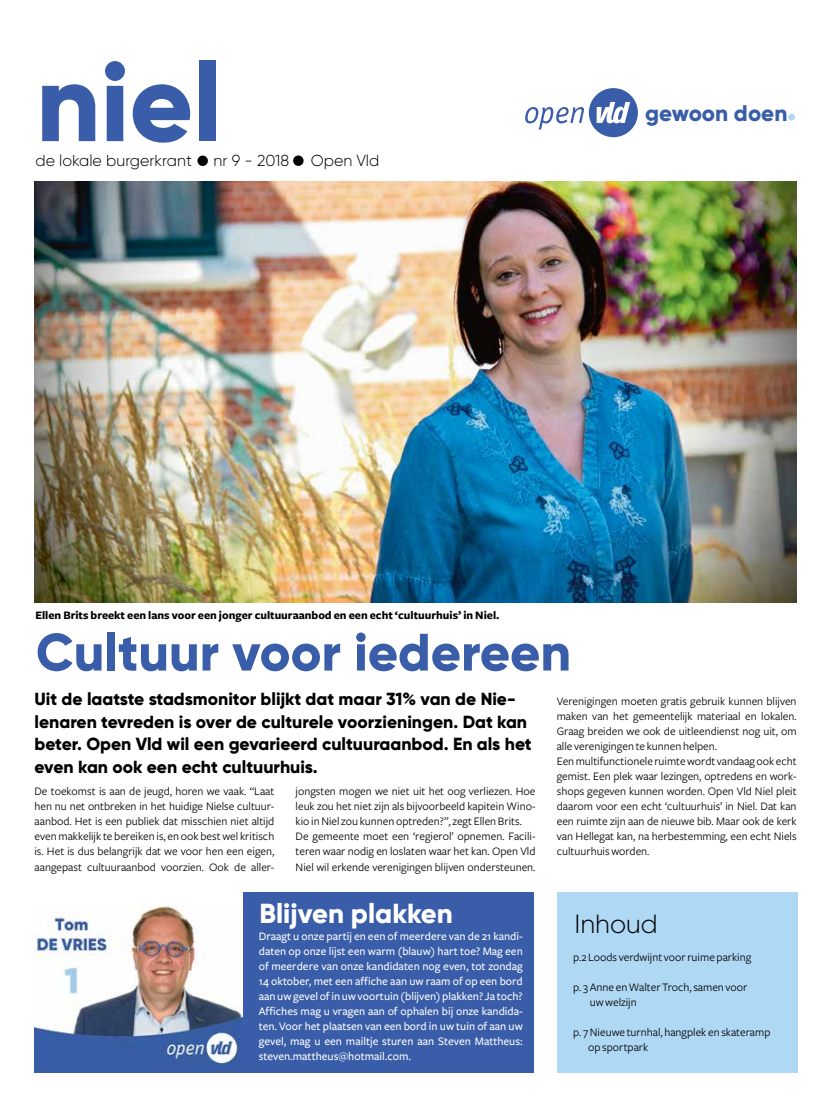
<style>
.page{position:relative;width:833px;height:1117px;background:#fff}
.page>*{position:absolute;margin:0;border:0;box-sizing:border-box;transform-origin:0 0}
.t1{font:800 110.5px "Gilroy";color:#395da8}
.t2{font:800 52.5px "Gilroy";color:#395da8}
.t3{font:800 27.5px "Gilroy";color:#fff}
.t4{font:300 26.25px "Gilroy";color:#000}
.t5{font:800 22.5px "Gilroy";color:#395da8}
.t6{font:800 17.5px/22.5px "Gilroy";color:#000}
.t7{font:300 15.88px "Gilroy";color:#000}
.t8{font:11.88px/15px "Freight Sans";color:#000}
.t9{font:500 11.88px/15px "Freight Sans";color:#fff;text-align:justify}
.t10{font:700 11.88px "Freight Sans";color:#000}
.s1{color:#afd8f4}
</style>
<div class="page">
<img style="left:35px;top:181px;width:761px;height:421px">
<div style="left:557px;top:892px;width:240px;height:180px;background:#afd8f4"></div>
<div style="left:35px;top:891px;width:499px;height:181px;background:#395da8"></div>
<div style="left:35px;top:891px;width:208px;height:181px;background:#fff"></div>
<img style="left:35px;top:905px;width:208px;height:167px">
<div style="left:293px;top:155px;width:10px;height:11px;background:#000;border-radius:50%"></div>
<div style="left:197px;top:155px;width:11px;height:11px;background:#000;border-radius:50%"></div>
<div style="left:589px;top:88px;width:49px;height:49px;background:#395da8;border-radius:50%"></div>
<svg style="left:596px;top:102px;width:34px;height:21px"></svg>
<svg style="left:525px;top:107px;width:59px;height:23px"></svg>
<h1 class="t1" style="left:36px;top:33px;width:188px">niel</h1>
<h3 class="t7" style="left:213px;top:151px;width:77px">nr 9 - 2018</h3>
<h3 class="t7" style="left:311px;top:150px;width:70px">Open Vld</h3>
<h3 class="t7" style="left:35px;top:150px;width:158px">de lokale burgerkrant</h3>
<h3 class="t5" style="left:645px;top:99px;width:152px">gewoon doen<span class="s1">•</span></h3>
<p class="t10" style="left:35px;top:609px;width:465px">Ellen Brits breekt een lans voor een jonger cultuuraanbod en een echt ‘cultuurhuis’ in Niel.</p>
<h2 class="t2" style="left:36px;top:619px;width:536px">Cultuur voor iedereen</h2>
<h3 class="t6" style="left:35px;top:687px;width:499px">Uit de laatste stadsmonitor blijkt dat maar 31% van de Nie&shy;lenaren tevreden is over de culturele voorzieningen. Dat kan beter. Open Vld wil een gevarieerd cultuuraanbod. En als het even kan ook een echt cultuurhuis.</h3>
<p class="t8" style="left:557px;top:693px;width:241px">Verenigingen moeten gratis gebruik kunnen blijven maken van het gemeentelijk materiaal en lokalen.<br>Graag breiden we ook de uitleendienst nog uit, om alle verenigingen te kunnen helpen.<br>Een multifunctionele ruimte wordt vandaag ook echt gemist. Een plek waar lezingen, optredens en work&shy;shops gegeven kunnen worden. Open Vld Niel pleit daarom voor een echt ‘cultuurhuis’ in Niel. Dat kan een ruimte zijn aan de nieuwe bib. Maar ook de kerk van Hellegat kan, na herbestemming, een echt Niels cultuurhuis worden.</p>
<p class="t8" style="left:35px;top:783px;width:241px;text-align:justify">De toekomst is aan de jeugd, horen we vaak. “Laat hen nu net ontbreken in het huidige Nielse cultuur&shy;aanbod. Het is een publiek dat misschien niet altijd even makkelijk te bereiken is, en ook best wel kritisch is. Het is dus belangrijk dat we voor hen een eigen, aangepast cultuuraanbod voorzien. Ook de aller-</p>
<p class="t8" style="left:296px;top:783px;width:241px">jongsten mogen we niet uit het oog verliezen. Hoe leuk zou het niet zijn als bijvoorbeeld kapitein Wino&shy;kio in Niel zou kunnen optreden?”, zegt Ellen Brits.<br>De gemeente moet een ‘regierol’ opnemen. Facili&shy;teren waar nodig en loslaten waar het kan. Open Vld Niel wil erkende verenigingen blijven ondersteunen.</p>
<h3 class="t3" style="left:260px;top:895px;width:195px">Blijven plakken</h3>
<p class="t9" style="left:259px;top:928px;width:266px">Draagt u onze partij en een of meerdere van de 21 kandi&shy;daten op onze lijst een warm (blauw) hart toe? Mag een of meerdere van onze kandidaten nog even, tot zondag 14 oktober, met een affiche aan uw raam of op een bord aan uw gevel of in uw voortuin (blijven) plakken? Ja toch?<br>Affiches mag u vragen aan of ophalen bij onze kandida&shy;ten. Voor het plaatsen van een bord in uw tuin of aan uw gevel, mag u een mailtje sturen aan Steven Mattheus: steven.mattheus@hotmail.com.</p>
<h3 class="t4" style="left:574px;top:907px;width:85px">Inhoud</h3>
<p class="t8" style="left:573px;top:949px;width:179px">p.2 Loods verdwijnt voor ruime parking</p>
<p class="t8" style="left:590px;top:979px;width:159px;text-indent:-17px">p. 3 Anne en Walter Troch, samen voor uw welzijn</p>
<p class="t8" style="left:588px;top:1024px;width:184px;text-indent:-15px">p. 7 Nieuwe turnhal, hangplek en skateramp op sportpark</p>
</div>
